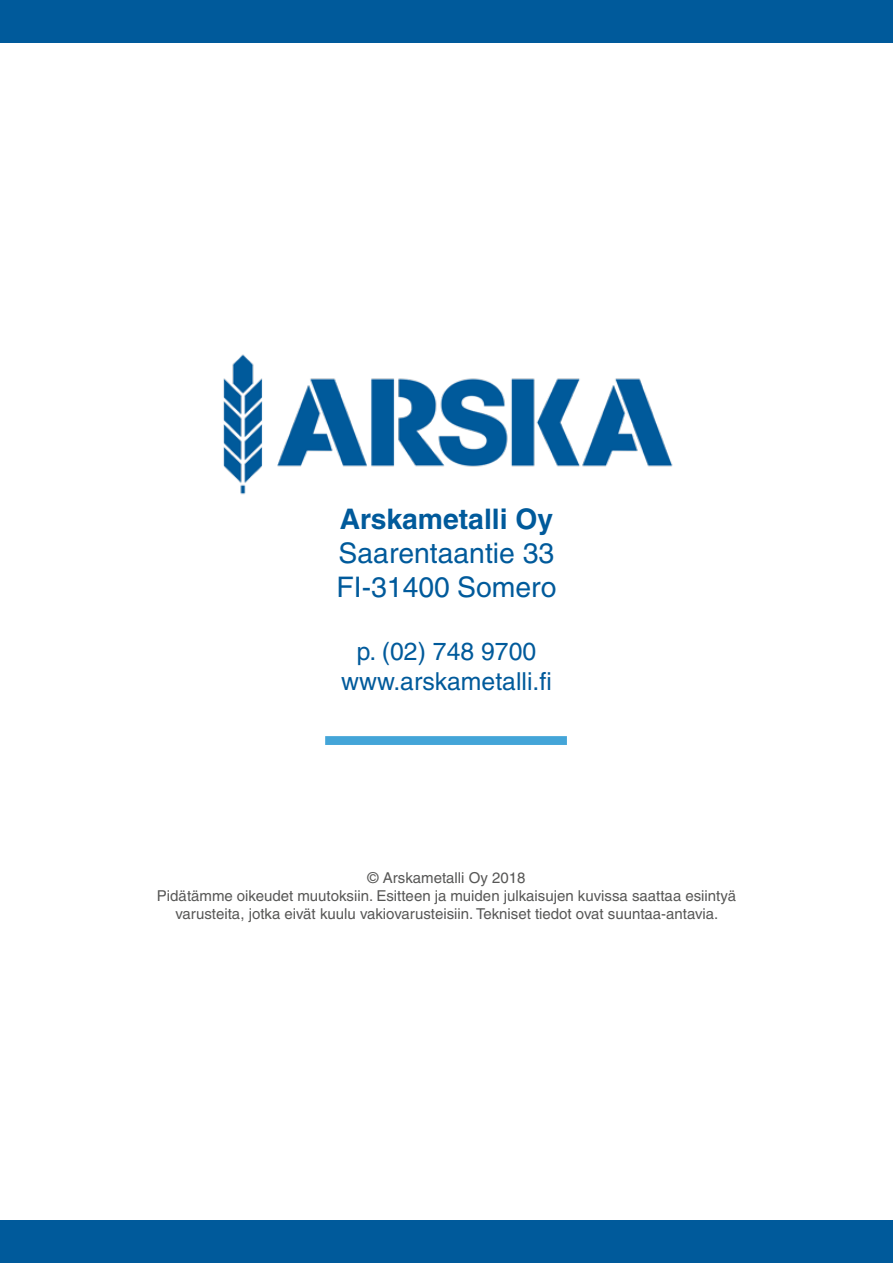
<style>
.page{position:relative;width:893px;height:1263px;background:#fff}
.page>*{position:absolute;margin:0;border:0;box-sizing:border-box;transform-origin:0 0}
.t1{font:28.35px/34px "Helvetica";color:#005a9b}
.t2{font:700 28.35px "Helvetica";color:#005a9b}
.t3{font:24.75px/29.7px "Helvetica";color:#005a9b;text-align:center}
.t4{font:15px/18px "Helvetica";color:#575756;text-align:center}
</style>
<div class="page">
<img style="left:223px;top:354px;width:450px;height:141px">
<div style="left:325px;top:736px;width:242px;height:9px;background:#44a5d8"></div>
<div style="left:0;top:0;width:893px;height:43px;background:#005a9b"></div>
<div style="left:0;top:1220px;width:893px;height:43px;background:#005a9b"></div>
<h1 class="t2" style="left:340px;top:501px;width:215px">Arskametalli Oy</h1>
<h1 class="t1" style="left:337px;top:535px;width:221px">Saarentaantie 33<br>FI-31400 Somero</h1>
<h2 class="t3" style="left:341px;top:637px;width:212px">p. (02) 748 9700 www.arskametalli.fi</h2>
<p class="t4" style="left:157px;top:868px;width:580px">© Arskametalli Oy 2018<br>Pidätämme oikeudet muutoksiin. Esitteen ja muiden julkaisujen kuvissa saattaa esiintyä varusteita, jotka eivät kuulu vakiovarusteisiin. Tekniset tiedot ovat suuntaa-antavia.</p>
</div>
